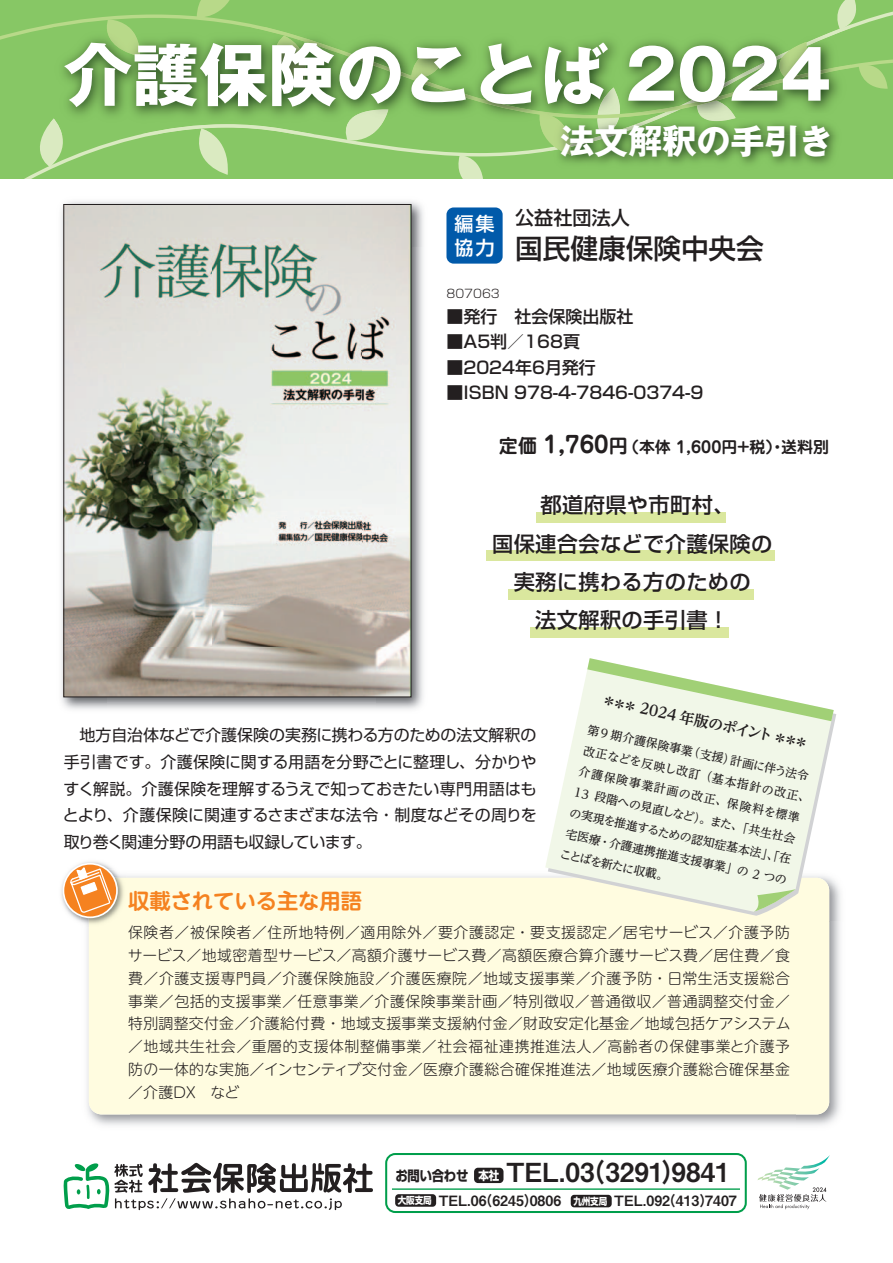
<style>
.page{position:relative;width:893px;height:1263px;background:#fff}
.page>*{position:absolute;margin:0;border:0;box-sizing:border-box;transform-origin:0 0}
.t1{font:68.1px "Gothic MB101 Pro Bold 90 pv RKSJ H";color:#fff}
.t2{font:34.05px "Gothic MB101 Pro Bold 90 pv RKSJ H";color:#fff}
.t3{font:27.6px "Shin Go Pro Medium 90 pv RKSJ H";color:#231f20}
.t4{font:26.25px "Midashi Go Pro MB31 90 pv RKSJ H";color:#231f20}
.t5{font:21.3px/38.2px "Shin Go Pro Medium 90 pv RKSJ H";letter-spacing:.015em;color:#231f20;text-align:center}
.t6{font:21.3px "UD Shin M Go Pro De Bold 90 pv RKSJ H";color:#f58220}
.t7{font:19.2px "Shin Go Pro Medium 90 pv RKSJ H";color:#231f20}
.t8{font:19.2px/23.4px "Shin Go Pro Medium 90 pv RKSJ H";color:#fff}
.t9{font:16.95px "Shin Go Pro Medium 90 pv RKSJ H";color:#231f20}
.t10{font:15.9px/26.5px "Shin Go Pro Regular 90 pv RKSJ H";letter-spacing:-.01em;color:#231f20;text-align:justify}
.t11{font:15.9px "Jun 501 Pro Bold 90 pv RKSJ H";color:#231f20}
.t12{font:14.85px/22.8px "UD Shin M Go Pro Light 90 pv RKSJ H";letter-spacing:.025em;color:#231f20;text-align:justify}
.t13{font:14.85px "UD Reimin Pro Bold 90 pv RKSJ H";color:#231f20}
.t14{font:14.25px "Midashi Go Pro MB31 90 pv RKSJ H";color:#231f20}
.t15{font:12px/21.3px "UD Reimin Pro Medium 90 pv RKSJ H";color:#231f20}
.t16{font:11.7px "Shin Go Pro Light 90 pv RKSJ H";color:#231f20}
.s1{font-size:19.2px}
.s2{font-size:22.95px}
.s3{font-family:"Shin Go Pro Bold 90 pv RKSJ H";font-size:13.95px}
.s4{font-family:"Shin Go Pro Bold 90 pv RKSJ H";font-size:12px;color:#fff}
.s5{font-family:"Shin Go Pro Bold 90 pv RKSJ H";font-size:9.75px;color:#fff}
</style>
<div class="page">
<div style="left:0;top:0;width:893px;height:179px;background:#87c765"></div>
<svg style="left:24px;top:11px;width:869px;height:168px"></svg>
<svg style="left:25px;top:118px;width:52px;height:49px"></svg>
<svg style="left:333px;top:134px;width:55px;height:9px"></svg>
<svg style="left:452px;top:155px;width:34px;height:24px"></svg>
<svg style="left:0;top:15px;width:893px;height:103px"></svg>
<svg style="left:97px;top:19px;width:47px;height:8px"></svg>
<svg style="left:197px;top:0;width:40px;height:21px"></svg>
<svg style="left:535px;top:134px;width:15px;height:21px"></svg>
<svg style="left:859px;top:61px;width:29px;height:28px"></svg>
<img style="left:61px;top:201px;width:363px;height:46px">
<img style="left:61px;top:247px;width:46px;height:463px">
<img style="left:376px;top:247px;width:47px;height:463px">
<img style="left:107px;top:697px;width:269px;height:13px">
<img style="left:66px;top:206px;width:343px;height:489px">
<img style="left:127px;top:875px;width:714px;height:46px">
<img style="left:87px;top:927px;width:44px;height:199px">
<img style="left:796px;top:921px;width:44px;height:205px">
<div style="left:89px;top:878px;width:740px;height:236px;background:#fffce0;border-radius:13px"></div>
<img style="left:141px;top:115px;width:710px;height:19px">
<img style="left:50px;top:118px;width:12px;height:16px">
<svg style="left:189px;top:129px;width:41px;height:46px"></svg>
<img style="left:345px;top:115px;width:43px;height:19px">
<svg style="left:828px;top:0;width:38px;height:30px"></svg>
<img style="left:50px;top:27px;width:801px;height:88px">
<img style="left:107px;top:27px;width:35px;height:29px">
<img style="left:255px;top:36px;width:59px;height:47px">
<img style="left:411px;top:51px;width:36px;height:26px">
<img style="left:539px;top:114px;width:13px;height:20px">
<img style="left:777px;top:42px;width:31px;height:37px">
<img style="left:550px;top:134px;width:298px;height:42px">
<img style="left:570px;top:134px;width:48px;height:17px">
<svg style="left:586px;top:87px;width:48px;height:50px"></svg>
<img style="left:550px;top:134px;width:20px;height:21px">
<img style="left:552px;top:113px;width:296px;height:21px">
<img style="left:607px;top:113px;width:65px;height:21px">
<img style="left:699px;top:113px;width:37px;height:8px">
<img style="left:550px;top:113px;width:107px;height:5px">
<div style="left:385px;top:1153px;width:362px;height:60px;border:2px solid #009e4b;border-radius:9px"></div>
<hr style="left:392px;top:1188px;width:348px;height:2px;background:#009e4b">
<div style="left:474px;top:1168px;width:29px;height:15px;background:#231f20;border-radius:4px"></div>
<div style="left:395px;top:1194px;width:41px;height:13px;background:#231f20;border-radius:4px"></div>
<div style="left:571px;top:1195px;width:41px;height:12px;background:#231f20;border-radius:4px"></div>
<img style="left:61px;top:861px;width:46px;height:60px">
<img style="left:80px;top:870px;width:47px;height:57px">
<img style="left:89px;top:878px;width:38px;height:49px">
<svg style="left:63px;top:864px;width:54px;height:53px"></svg>
<div style="left:63px;top:863px;width:55px;height:55px;border:2px solid #fff;border-radius:50%"></div>
<svg style="left:69px;top:865px;width:44px;height:48px"></svg>
<div style="left:487px;top:550px;width:288px;height:11px;background:#dae79e"></div>
<div style="left:508px;top:589px;width:246px;height:10px;background:#dae79e"></div>
<div style="left:530px;top:627px;width:198px;height:11px;background:#dae79e"></div>
<div style="left:536px;top:512px;width:190px;height:11px;background:#dae79e"></div>
<div style="left:446px;top:207px;width:57px;height:57px;background:#015aaa;border-radius:7px"></div>
<svg style="left:63px;top:1163px;width:310px;height:47px"></svg>
<svg style="left:545px;top:673px;width:289px;height:239px;fill:#f1f7e8"></svg>
<svg style="left:754px;top:889px;width:42px;height:23px"></svg>
<svg style="left:587px;top:658px;width:247px;height:63px"></svg>
<svg style="left:757px;top:1155px;width:73px;height:54px"></svg>
<h1 class="t1" style="left:64px;top:49px;width:769px">介護保険のことば 2024</h1>
<h2 class="t2" style="left:560px;top:128px;width:274px">法文解釈の手引き</h2>
<p class="t8" style="left:454px;top:215px;width:42px">編集協力</p>
<p class="t16" style="left:446px;top:290px;width:55px">807063</p>
<p class="t7" style="left:515px;top:210px;width:116px">公益社団法人</p>
<h3 class="t3" style="left:515px;top:238px;width:250px">国民健康保険中央会</h3>
<p class="t9" style="left:446px;top:310px;width:189px">■発行　社会保険出版社</p>
<p class="t9" style="left:446px;top:335px;width:135px">■A5判／168頁</p>
<p class="t9" style="left:446px;top:361px;width:151px">■2024年6月発行</p>
<p class="t9" style="left:446px;top:386px;width:258px">■ISBN 978-4-7846-0374-9</p>
<p class="t11" style="left:499px;top:441px;width:332px"><span class="s1">定価</span> <span class="s2">1,760</span><span class="s1">円</span>（本体 1,600円＋税）・送料別</p>
<h3 class="t5" style="left:492px;top:489px;width:282px">都道府県や市町村、<br>国保連合会などで介護保険の実務に携わる方のための<br>法文解釈の手引書！</h3>
<p class="t10" style="left:63px;top:724px;width:475px">　地方自治体などで介護保険の実務に携わる方のための法文解釈の手引書です。介護保険に関する用語を分野ごとに整理し、分かりやすく解説。介護保険を理解するうえで知っておきたい専門用語はもとより、介護保険に関連するさまざまな法令・制度などその周りを取り巻く関連分野の用語も収録しています。</p>
<p class="t13" style="left:603px;top:694px;width:213px;rotate:12deg">＊＊＊ 2024 年版のポイント ＊＊＊</p>
<p class="t15" style="left:589px;top:720px;width:234px;rotate:12deg">第9 期介護保険事業（支援）計画に伴う法令改正などを反映し改訂（基本指針の改正、介護保険事業計画の改正、保険料を標準<br>13 段階への見直しなど）。また、「共生社会の実現を推進するための認知症基本法」、「在宅医療・介護連携推進支援事業」の 2 つのことばを新たに収載。</p>
<h3 class="t6" style="left:128px;top:893px;width:235px">収載されている主な用語</h3>
<p class="t12" style="left:128px;top:923px;width:664px">保険者／被保険者／住所地特例／適用除外／要介護認定・要支援認定／居宅サービス／介護予防サービス／地域密着型サービス／高額介護サービス費／高額医療合算介護サービス費／居住費／食費／介護支援専門員／介護保険施設／介護医療院／地域支援事業／介護予防・日常生活支援総合事業／包括的支援事業／任意事業／介護保険事業計画／特別徴収／普通徴収／普通調整交付金／特別調整交付金／介護給付費・地域支援事業支援納付金／財政安定化基金／地域包括ケアシステム／地域共生社会／重層的支援体制整備事業／社会福祉連携推進法人／高齢者の保健事業と介護予防の一体的な実施／インセンティブ交付金／医療介護総合確保推進法／地域医療介護総合確保基金／介護DX　など</p>
<h3 class="t4" style="left:396px;top:1162px;width:336px"><span class="s3">お問い合わせ</span> <span class="s4">本社</span> TEL.03（3291）9841</h3>
<p class="t14" style="left:398px;top:1195px;width:341px"><span class="s5">大阪支局</span> TEL.06（6245）0806 <span class="s5">九州支局</span> TEL.092（413）7407</p>
</div>
